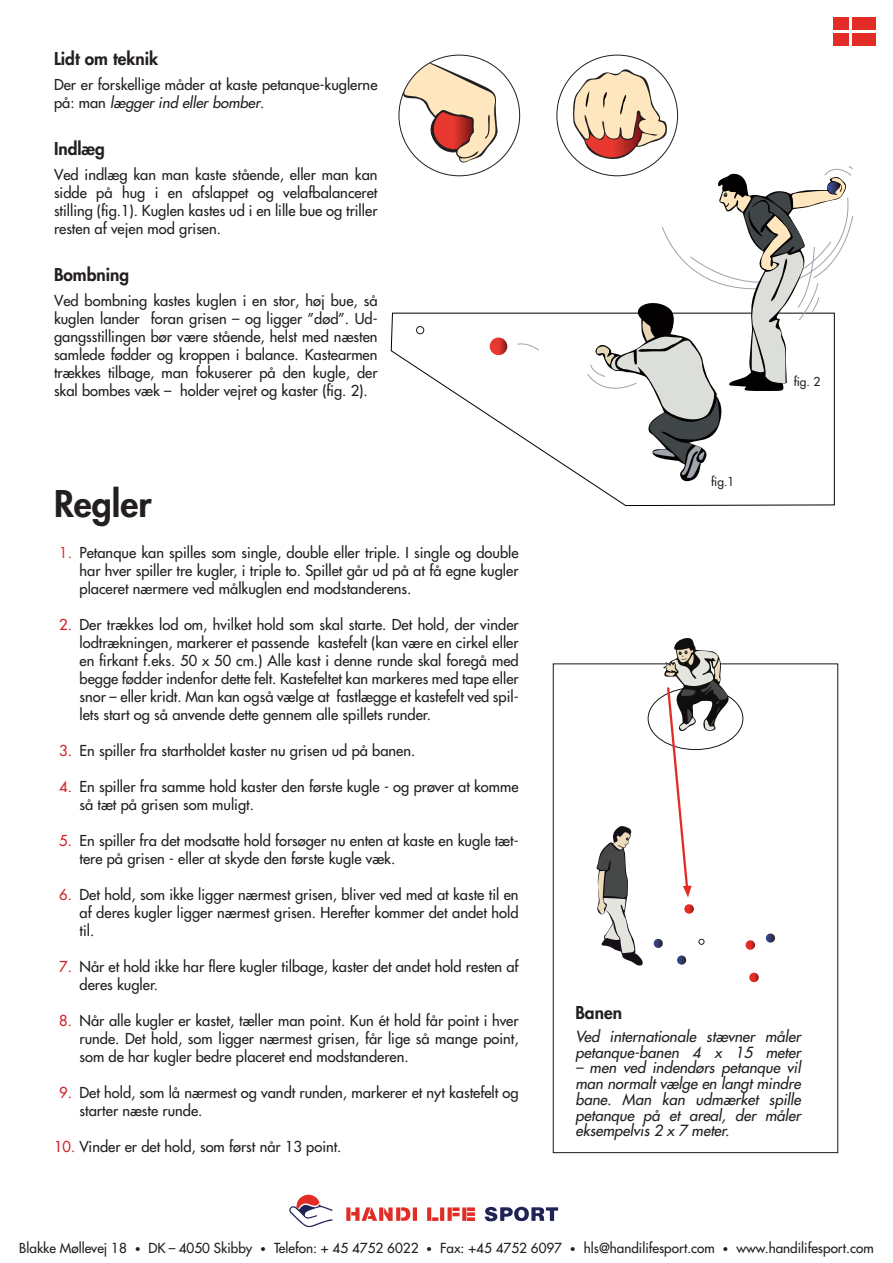
<style>
.page{position:relative;width:893px;height:1263px;background:#fff}
.page>*{position:absolute;margin:0;border:0;box-sizing:border-box;transform-origin:0 0}
.t1{font:800 35.7px "Futura";color:#231f20}
.t2{font:800 17.25px "Futura";color:#231f20}
.t3{font:italic 15px/15.8px "Futura";color:#231f20}
.t4{font:14.7px/18px "Futura";color:#231f20;text-align:justify}
.t5{font:13.5px "Futura";color:#231f20}
.t6{font:12px "Futura";color:#231f20}
.s1{font-style:italic}
.s2{color:#e13532}
.s3{color:#d1232a}
.s4{font-size:10.5px}
</style>
<div class="page">
<div style="left:553px;top:664px;width:285px;height:489px;border:1px solid #101a21"></div>
<svg style="left:684px;top:904px;width:10px;height:10px"></svg>
<svg style="left:746px;top:940px;width:9px;height:10px"></svg>
<svg style="left:749px;top:973px;width:10px;height:9px"></svg>
<svg style="left:699px;top:939px;width:5px;height:5px"></svg>
<svg style="left:596px;top:826px;width:47px;height:140px"></svg>
<svg style="left:654px;top:939px;width:9px;height:9px"></svg>
<svg style="left:677px;top:955px;width:9px;height:10px"></svg>
<svg style="left:766px;top:933px;width:9px;height:10px"></svg>
<svg style="left:662px;top:638px;width:69px;height:259px"></svg>
<div style="left:833px;top:18px;width:16px;height:12px;background:#e42c26"></div>
<div style="left:853px;top:18px;width:23px;height:12px;background:#e42c26"></div>
<div style="left:853px;top:34px;width:23px;height:12px;background:#e42c26"></div>
<div style="left:833px;top:34px;width:16px;height:12px;background:#e42c26"></div>
<svg style="left:289px;top:1195px;width:43px;height:32px"></svg>
<svg style="left:346px;top:1207px;width:4px;height:14px"></svg>
<svg style="left:379px;top:1207px;width:4px;height:14px"></svg>
<svg style="left:388px;top:1207px;width:5px;height:14px"></svg>
<svg style="left:396px;top:1207px;width:4px;height:14px"></svg>
<hr style="left:413px;top:1207px;width:4px;height:14px;background:#e22d26">
<svg style="left:427px;top:1207px;width:4px;height:14px"></svg>
<svg style="left:440px;top:1207px;width:4px;height:14px"></svg>
<svg style="left:448px;top:1207px;width:4px;height:14px"></svg>
<svg style="left:462px;top:1207px;width:4px;height:14px"></svg>
<svg style="left:432px;top:1217px;width:6px;height:4px"></svg>
<svg style="left:467px;top:1207px;width:8px;height:14px"></svg>
<svg style="left:452px;top:1207px;width:8px;height:9px"></svg>
<svg style="left:351px;top:1207px;width:26px;height:14px"></svg>
<svg style="left:384px;top:1207px;width:8px;height:14px"></svg>
<svg style="left:401px;top:1207px;width:9px;height:14px"></svg>
<svg style="left:484px;top:1207px;width:74px;height:14px"></svg>
<svg style="left:391px;top:313px;width:444px;height:193px"></svg>
<svg style="left:402px;top:63px;width:96px;height:101px"></svg>
<svg style="left:490px;top:337px;width:17px;height:18px"></svg>
<div style="left:417px;top:327px;width:7px;height:7px;background:#fff;border-radius:50%"></div>
<div style="left:416px;top:326px;width:8px;height:8px;border:1px solid #1a161a;border-radius:50%"></div>
<svg style="left:516px;top:342px;width:24px;height:10px"></svg>
<svg style="left:573px;top:68px;width:281px;height:415px"></svg>
<p class="t2" style="left:54px;top:47px;width:106px">Lidt om teknik</p>
<p class="t4" style="left:54px;top:75px;width:325px">Der er forskellige måder at kaste petanque-kuglerne på: man <span class="s1">lægger ind eller bomber</span>.</p>
<p class="t2" style="left:54px;top:137px;width:52px">Indlæg</p>
<p class="t4" style="left:54px;top:165px;width:325px">Ved indlæg kan man kaste stående, eller man kan sidde på hug i en afslappet og velafbalanceret stilling (fig.1). Kuglen kastes ud i en lille bue og triller resten af vejen mod grisen.</p>
<p class="t2" style="left:54px;top:263px;width:77px">Bombning</p>
<p class="t4" style="left:54px;top:291px;width:325px">Ved bombning kastes kuglen i en stor, høj bue, så kuglen lander foran grisen – og ligger ”død”. Ud&shy;gangsstillingen bør være stående, helst med næsten samlede fødder og kroppen i balance. Kastearmen trækkes tilbage, man fokuserer på den kugle, der skal bombes væk – holder vejret og kaster (fig. 2).</p>
<h1 class="t1" style="left:54px;top:480px;width:99px">Regler</h1>
<p class="t4" style="left:80px;top:543px;width:441px;text-indent:-20px"><span class="s2">1.</span> Petanque kan spilles som single, double eller triple. I single og double har hver spiller tre kugler, i triple to. Spillet går ud på at få egne kugler placeret nærmere ved målkuglen end modstanderens.</p>
<p class="t4" style="left:80px;top:615px;width:441px;text-indent:-20px"><span class="s3">2.</span> Der trækkes lod om, hvilket hold som skal starte. Det hold, der vinder lodtrækningen, markerer et passende kastefelt (kan være en cirkel eller en firkant f.eks. 50 x 50 cm.) Alle kast i denne runde skal foregå med begge fødder indenfor dette felt. Kastefeltet kan markeres med tape eller snor – eller kridt. Man kan også vælge at fastlægge et kastefelt ved spil&shy;lets start og så anvende dette gennem alle spillets runder.</p>
<p class="t4" style="left:59px;top:741px;width:358px"><span class="s3">3.</span> En spiller fra startholdet kaster nu grisen ud på banen.</p>
<p class="t4" style="left:80px;top:777px;width:441px;text-indent:-20px"><span class="s3">4.</span> En spiller fra samme hold kaster den første kugle - og prøver at komme så tæt på grisen som muligt.</p>
<p class="t4" style="left:80px;top:831px;width:441px;text-indent:-20px"><span class="s3">5.</span> En spiller fra det modsatte hold forsøger nu enten at kaste en kugle tæt&shy;tere på grisen - eller at skyde den første kugle væk.</p>
<p class="t4" style="left:80px;top:885px;width:441px;text-indent:-20px"><span class="s3">6.</span> Det hold, som ikke ligger nærmest grisen, bliver ved med at kaste til en af deres kugler ligger nærmest grisen. Herefter kommer det andet hold til.</p>
<p class="t4" style="left:80px;top:957px;width:441px;text-indent:-20px"><span class="s3">7.</span> Når et hold ikke har flere kugler tilbage, kaster det andet hold resten af deres kugler.</p>
<p class="t4" style="left:80px;top:1011px;width:441px;text-indent:-20px"><span class="s3">8.</span> Når alle kugler er kastet, tæller man point. Kun ét hold får point i hver runde. Det hold, som ligger nærmest grisen, får lige så mange point, som de har kugler bedre placeret end modstanderen.</p>
<p class="t4" style="left:80px;top:1083px;width:441px;text-indent:-20px"><span class="s3">9.</span> Det hold, som lå nærmest og vandt runden, markerer et nyt kastefelt og starter næste runde.</p>
<p class="t4" style="left:54px;top:1137px;width:289px"><span class="s3">10.</span> Vinder er det hold, som først når 13 point.</p>
<p class="t6" style="left:711px;top:474px;width:25px">fig.1</p>
<p class="t6" style="left:794px;top:374px;width:28px">fig. 2</p>
<p class="t2" style="left:575px;top:1001px;width:48px">Banen</p>
<p class="t3" style="left:575px;top:1028px;width:227px">Ved internationale stævner måler petanque-banen 4 x 15 meter</p>
<p class="t3" style="left:575px;top:1060px;width:227px;text-align:justify">– men ved indendørs petanque vil man normalt vælge en langt mindre bane. Man kan udmærket spille petanque på et areal, der måler eksempelvis 2 x 7 meter.</p>
<p class="t5" style="left:19px;top:1239px;width:856px">Blakke Møllevej 18 <span class="s4">•</span> DK – 4050 Skibby <span class="s4">•</span> Telefon: + 45 4752 6022 <span class="s4">•</span> Fax: +45 4752 6097 <span class="s4">•</span> hls@handilifesport.com <span class="s4">•</span> www.handilifesport.com</p>
</div>
